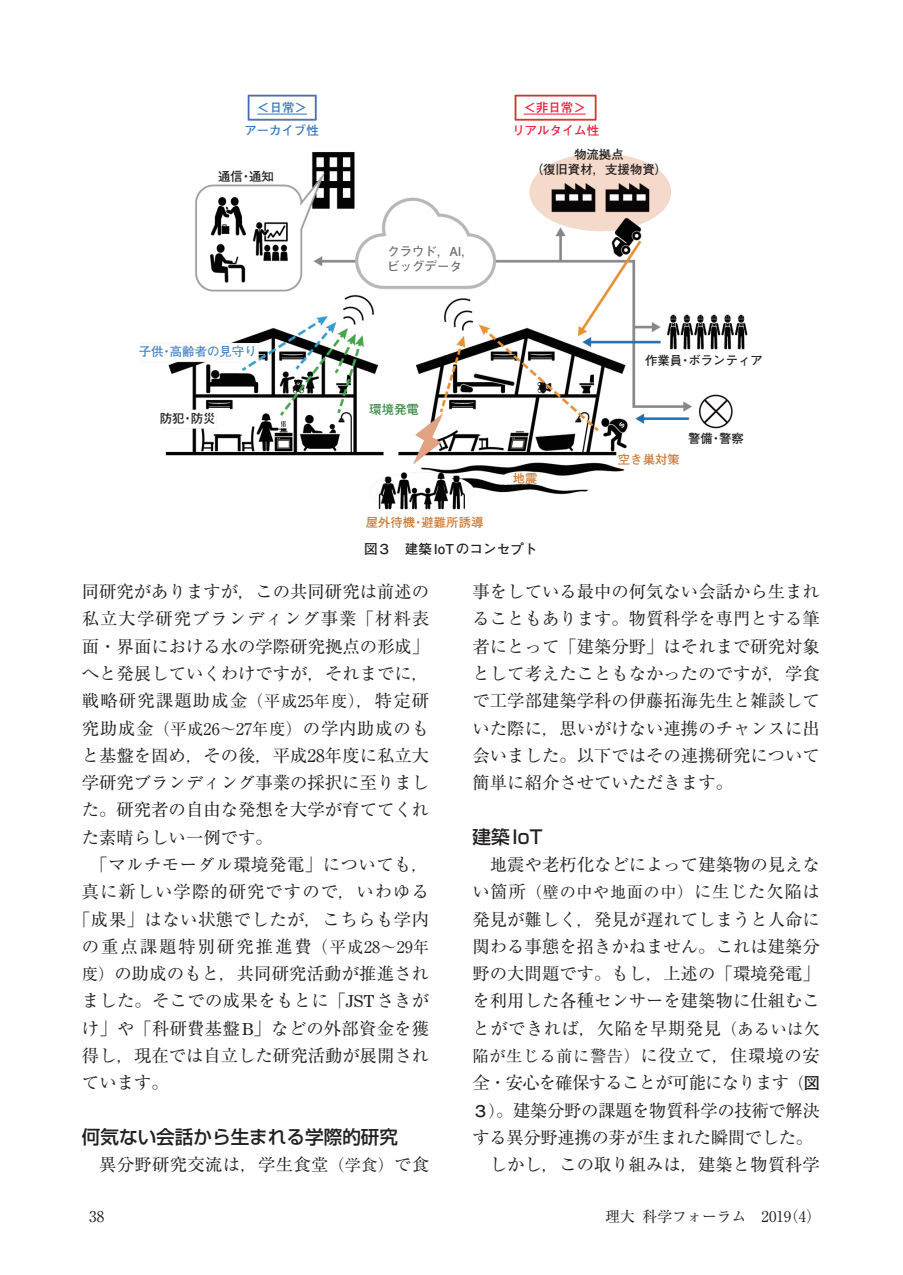
<style>
.page{position:relative;width:903px;height:1275px;background:#fff}
.page>*{position:absolute;margin:0;border:0;box-sizing:border-box;transform-origin:0 0}
.t1{font:500 18.55px "Shin Go Pr 6 N";color:#231f20}
.t2{font:17.32px/27.3px "Ryumin Pr 6 N";color:#231f20;text-align:justify}
.t3{font:17.32px "Ryumin Pr 6 N";letter-spacing:-.02em;color:#231f20}
.t4{font:17.32px "Ryumin Pr 6 N";letter-spacing:.02em;color:#231f20}
.t5{font:17.32px "Ryumin Pr 6 N";letter-spacing:.03em;color:#231f20}
.t6{font:17.32px "Ryumin Pr 6 N";letter-spacing:.06em;color:#231f20}
.t7{font:17.32px "Ryumin Pr 6 N";letter-spacing:.045em;color:#231f20}
.t8{font:17.32px "Ryumin Pr 6 N";letter-spacing:.065em;color:#231f20}
.t9{font:17.32px "Ryumin Pr 6 N";letter-spacing:.115em;color:#231f20}
.t10{font:17.32px "Ryumin Pr 6 N";letter-spacing:-.04em;color:#231f20}
.t11{font:16.1px "Ryumin Pr 6 N";letter-spacing:.04em;color:#231f20}
.t12{font:14.88px "Ryumin Pr 6 N";color:#231f20}
.t13{font:700 13.65px "Futo Go B101 Pr 6 N";color:#231f20}
.t14{font:700 12.42px/15.2px "Futo Go B101 Pr 6 N";color:#231f20;text-align:center}
.t15{font:700 12.42px "Futo Go B101 Pr 6 N";color:#cb7b3a}
.t16{font:700 12.42px/15.2px "Futo Go B101 Pr 6 N";color:#6c6d70}
.t17{font:700 12.42px "Futo Go B101 Pr 6 N";color:#ed1a3a}
.t18{font:700 12.42px "Futo Go B101 Pr 6 N";color:#2e76bc}
.t19{font:700 12.42px "Futo Go B101 Pr 6 N";color:#4d87c6}
.t20{font:700 12.42px "Futo Go B101 Pr 6 N";color:#3b8c45}
.s1{font-size:16.1px}
.s2{font-family:"Century Std"}
.s3{font-size:17.32px}
.s4{font-family:"Futo Go B101 Pr 6 N";font-weight:700;font-size:16.1px}
</style>
<div class="page">
<img style="left:162px;top:94px;width:586px;height:416px">
<hr style="left:257px;top:114px;width:50px;height:1px;background:#2e76bc">
<hr style="left:524px;top:114px;width:62px;height:1px;background:#ed1a3a">
<p class="t18" style="left:257px;top:98px;width:51px">＜日常＞</p>
<p class="t17" style="left:524px;top:98px;width:64px">＜非日常＞</p>
<p class="t18" style="left:244px;top:120px;width:76px">アーカイブ性</p>
<p class="t14" style="left:218px;top:168px;width:57px">通信・通知</p>
<p class="t19" style="left:139px;top:341px;width:119px">子供・高齢者の見守り</p>
<p class="t14" style="left:160px;top:411px;width:57px">防犯・防災</p>
<p class="t17" style="left:512px;top:120px;width:88px">リアルタイム性</p>
<p class="t16" style="left:387px;top:243px;width:88px">クラウド，AI，ビッグデータ</p>
<p class="t14" style="left:531px;top:146px;width:138px">物流拠点<br>（復旧資材，支援物資）</p>
<p class="t20" style="left:369px;top:399px;width:51px">環境発電</p>
<p class="t15" style="left:366px;top:512px;width:119px">屋外待機・避難所誘導</p>
<p class="t15" style="left:513px;top:468px;width:26px">地震</p>
<p class="t14" style="left:645px;top:352px;width:119px">作業員・ボランティア</p>
<p class="t15" style="left:618px;top:450px;width:64px">空き巣対策</p>
<p class="t14" style="left:688px;top:430px;width:57px">警備・警察</p>
<p class="t13" style="left:364px;top:538px;width:175px">図３　建築IoTのコンセプト</p>
<p class="t2" style="left:82px;top:577px;width:349px">同研究がありますが，この共同研究は前述の</p>
<p class="t6" style="left:82px;top:605px;width:349px">私立大学研究ブランディング事業「材料表</p>
<p class="t2" style="left:82px;top:632px;width:349px">面・界面における水の学際研究拠点の形成」</p>
<p class="t2" style="left:82px;top:659px;width:349px">へと発展していくわけですが，それまでに，</p>
<p class="t8" style="left:82px;top:687px;width:349px">戦略研究課題助成金<span class="s1">（平成25年度）</span>，特定研</p>
<p class="t7" style="left:82px;top:714px;width:349px">究助成金<span class="s1">（平成26～27年度）</span>の学内助成のも</p>
<p class="t2" style="left:82px;top:741px;width:349px">と基盤を固め，その後，平成28年度に私立大</p>
<p class="t2" style="left:82px;top:768px;width:349px">学研究ブランディング事業の採択に至りまし</p>
<p class="t2" style="left:82px;top:795px;width:349px">た。研究者の自由な発想を大学が育ててくれ</p>
<p class="t2" style="left:82px;top:823px;width:192px">た素晴らしい一例です。</p>
<p class="t5" style="left:90px;top:851px;width:340px">「マルチモーダル環境発電」についても，</p>
<p class="t6" style="left:82px;top:878px;width:349px">真に新しい学際的研究ですので，いわゆる</p>
<p class="t5" style="left:73px;top:905px;width:357px">「成果」はない状態でしたが，こちらも学内</p>
<p class="t9" style="left:82px;top:933px;width:349px">の重点課題特別研究推進費<span class="s1">（平成28～29年</span></p>
<p class="t2" style="left:82px;top:959px;width:349px"><span class="s1">度）</span>の助成のもと，共同研究活動が推進され</p>
<p class="t4" style="left:82px;top:987px;width:349px">ました。そこでの成果をもとに「<span class="s2">JST</span>さきが</p>
<p class="t2" style="left:82px;top:1014px;width:349px">け」や「科研費基盤<span class="s2">B</span>」などの外部資金を獲</p>
<p class="t2" style="left:82px;top:1041px;width:349px">得し，現在では自立した研究活動が展開され</p>
<p class="t2" style="left:82px;top:1068px;width:88px">ています。</p>
<p class="t1" style="left:82px;top:1122px;width:318px">何気ない会話から生まれる学際的研究</p>
<p class="t4" style="left:99px;top:1151px;width:331px">異分野研究交流は，学生食堂<span class="s1">（学食）</span>で食</p>
<p class="t2" style="left:472px;top:577px;width:349px">事をしている最中の何気ない会話から生まれることもあります。物質科学を専門とする筆者にとって「建築分野」はそれまで研究対象として考えたこともなかったのですが，学食で工学部建築学科の伊藤拓海先生と雑談していた際に，思いがけない連携のチャンスに出会いました。以下ではその連携研究について簡単に紹介させていただきます。</p>
<p class="t1" style="left:472px;top:822px;width:71px">建築 IoT</p>
<p class="t2" style="left:472px;top:850px;width:349px;text-indent:17px">地震や老朽化などによって建築物の見えない箇所<span class="s1">（壁の中や地面の中）</span>に生じた欠陥は発見が難しく，発見が遅れてしまうと人命に関わる事態を招きかねません。これは建築分野の大問題です。もし，上述の「環境発電」を利用した各種センサーを建築物に仕組むことができれば，欠陥を早期発見<span class="s1">（あるいは欠</span></p>
<p class="t11" style="left:473px;top:1043px;width:349px">陥が生じる前に警告）<span class="s3">に役立て，住環境の安</span></p>
<p class="t10" style="left:472px;top:1069px;width:349px">全・安心を確保することが可能になります<span class="s1">（</span><span class="s4">図</span></p>
<p class="t3" style="left:473px;top:1096px;width:349px"><span class="s4">３</span><span class="s1">）</span>。建築分野の課題を物質科学の技術で解決</p>
<p class="t3" style="left:472px;top:1124px;width:342px">する異分野連携の芽が生まれた瞬間でした。</p>
<p class="t2" style="left:490px;top:1150px;width:331px">しかし，この取り組みは，建築と物質科学</p>
<p class="t12" style="left:89px;top:1204px;width:16px">38</p>
<p class="t12" style="left:605px;top:1204px;width:217px">理大科学フォーラム　2019（4）</p>
</div>
